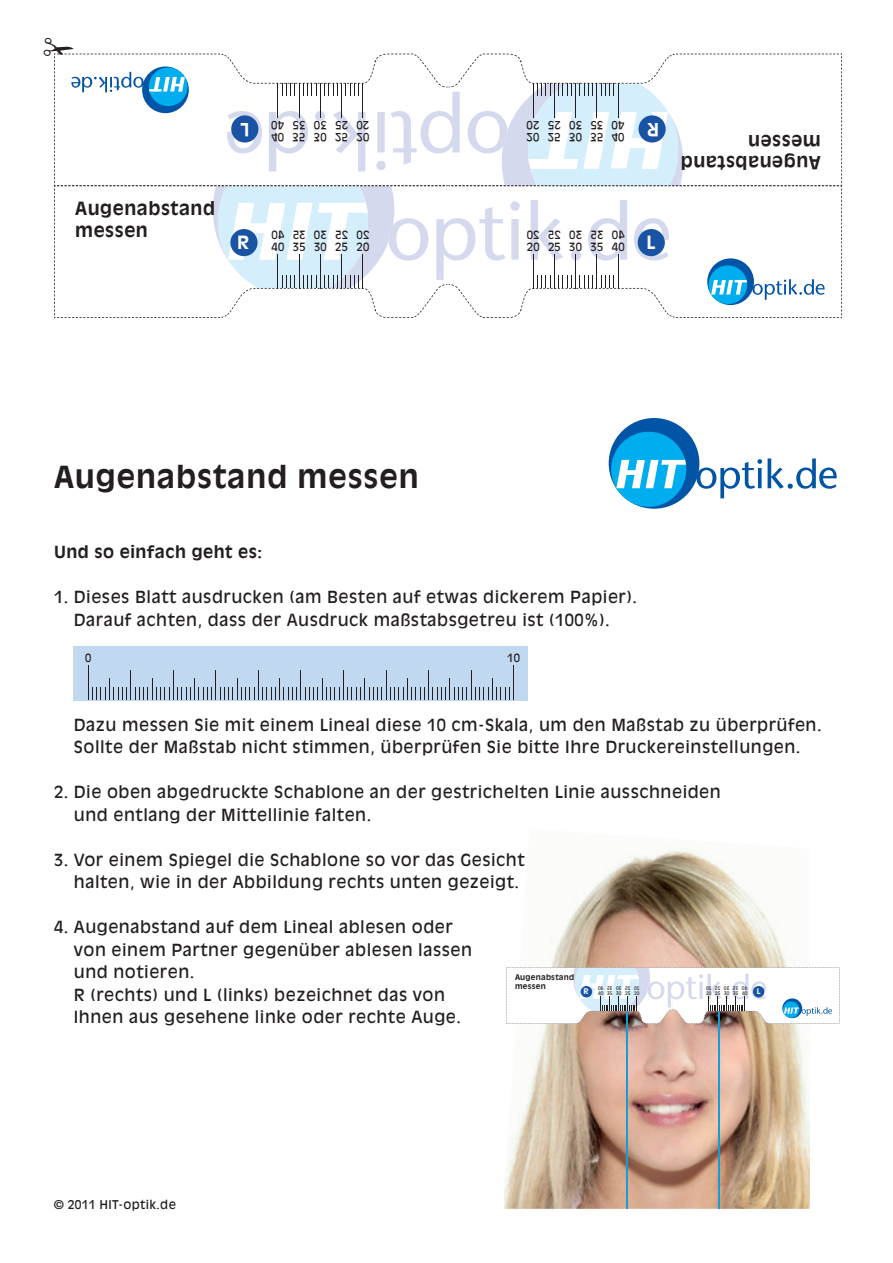
<style>
.page{position:relative;width:893px;height:1263px;background:#fff}
.page>*{position:absolute;margin:0;border:0;box-sizing:border-box;transform-origin:0 0}
.t1{font:700 30px "Antique Olive";letter-spacing:.03em;color:#231f20}
.t2{font:700 18px/21.6px "Antique Olive";letter-spacing:.03em;color:#231f20}
.t3{font:700 18px "Antique Olive";color:#fff}
.t4{font:16.5px/22.5px "Antique Olive";letter-spacing:.03em;color:#231f20}
.t5{font:700 16.5px "Antique Olive";letter-spacing:.03em;color:#231f20}
.t6{font:12px "Antique Olive";letter-spacing:.03em;color:#231f20}
.t7{font:11.25px "Antique Olive";letter-spacing:.03em;color:#231f20}
.t8{font:700 7.65px/9.1px "Antique Olive";letter-spacing:.03em;color:#231f20}
.t9{font:700 7.65px "Antique Olive";color:#fff}
.t10{font:4.8px "Antique Olive";letter-spacing:.03em;color:#231f20}
</style>
<div class="page">
<div style="left:608px;top:418px;width:91px;height:91px;background:#0154a6;border-radius:50%"></div>
<div style="left:611px;top:432px;width:75px;height:75px;background:#00aeef;border-radius:50%"></div>
<svg style="left:616px;top:460px;width:70px;height:28px"></svg>
<svg style="left:696px;top:458px;width:141px;height:40px"></svg>
<img style="left:504px;top:848px;width:305px;height:361px">
<hr style="left:626px;top:1010px;width:1px;height:199px;background:#199bd8">
<hr style="left:718px;top:1010px;width:1px;height:199px;background:#199bd8">
<div style="left:74px;top:646px;width:454px;height:54px;background:#c0d9f1"></div>
<hr style="left:88px;top:666px;width:1px;height:34px;background:#231f20">
<hr style="left:513px;top:666px;width:1px;height:34px;background:#231f20">
<hr style="left:130px;top:670px;width:1px;height:30px;background:#231f20">
<svg style="left:92px;top:679px;width:35px;height:21px"></svg>
<hr style="left:173px;top:670px;width:1px;height:30px;background:#231f20">
<svg style="left:135px;top:679px;width:35px;height:21px"></svg>
<hr style="left:216px;top:670px;width:1px;height:30px;background:#231f20">
<svg style="left:177px;top:679px;width:35px;height:21px"></svg>
<hr style="left:258px;top:670px;width:1px;height:30px;background:#231f20">
<svg style="left:220px;top:679px;width:35px;height:21px"></svg>
<hr style="left:301px;top:670px;width:1px;height:30px;background:#231f20">
<svg style="left:262px;top:679px;width:35px;height:21px"></svg>
<hr style="left:343px;top:670px;width:1px;height:30px;background:#231f20">
<svg style="left:305px;top:679px;width:35px;height:21px"></svg>
<hr style="left:386px;top:670px;width:1px;height:30px;background:#231f20">
<svg style="left:347px;top:679px;width:35px;height:21px"></svg>
<hr style="left:428px;top:670px;width:1px;height:30px;background:#231f20">
<svg style="left:390px;top:679px;width:35px;height:21px"></svg>
<hr style="left:471px;top:670px;width:1px;height:30px;background:#231f20">
<svg style="left:432px;top:679px;width:35px;height:21px"></svg>
<svg style="left:475px;top:679px;width:35px;height:21px"></svg>
<svg style="left:54px;top:53px;width:788px;height:265px"></svg>
<svg style="left:506px;top:968px;width:334px;height:56px"></svg>
<p class="t2" style="left:75px;top:199px;width:141px">Augenabstand messen</p>
<p class="t3" style="left:249px;top:136px;width:10px;rotate:-180deg">L</p>
<p class="t7" style="left:539px;top:130px;width:14px;rotate:-180deg">20</p>
<p class="t7" style="left:560px;top:130px;width:14px;rotate:-180deg">25</p>
<p class="t7" style="left:582px;top:130px;width:14px;rotate:-180deg">30</p>
<p class="t7" style="left:603px;top:130px;width:14px;rotate:-180deg">35</p>
<p class="t7" style="left:624px;top:130px;width:14px;rotate:-180deg">40</p>
<p class="t7" style="left:284px;top:130px;width:14px;rotate:-180deg">40</p>
<p class="t7" style="left:305px;top:130px;width:14px;rotate:-180deg">35</p>
<p class="t7" style="left:327px;top:130px;width:14px;rotate:-180deg">30</p>
<p class="t7" style="left:348px;top:130px;width:14px;rotate:-180deg">25</p>
<p class="t7" style="left:369px;top:130px;width:14px;rotate:-180deg">20</p>
<p class="t3" style="left:659px;top:136px;width:14px;rotate:-180deg">R</p>
<p class="t2" style="left:820px;top:173px;width:141px;rotate:-180deg">Augenabstand messen</p>
<p class="t3" style="left:237px;top:235px;width:14px">R</p>
<p class="t7" style="left:356px;top:242px;width:14px">20</p>
<p class="t3" style="left:646px;top:235px;width:10px">L</p>
<p class="t7" style="left:271px;top:242px;width:14px">40</p>
<p class="t7" style="left:612px;top:242px;width:14px">40</p>
<p class="t7" style="left:314px;top:242px;width:14px">30</p>
<p class="t7" style="left:335px;top:242px;width:14px">25</p>
<p class="t7" style="left:526px;top:242px;width:14px">20</p>
<p class="t7" style="left:548px;top:242px;width:14px">25</p>
<p class="t7" style="left:569px;top:242px;width:14px">30</p>
<p class="t7" style="left:293px;top:242px;width:14px">35</p>
<p class="t7" style="left:590px;top:242px;width:14px">35</p>
<h1 class="t1" style="left:54px;top:465px;width:366px">Augenabstand messen</h1>
<p class="t5" style="left:54px;top:545px;width:210px">Und so einfach geht es:</p>
<p class="t4" style="left:54px;top:587px;width:584px;text-align:center">1. Dieses Blatt ausdrucken (am Besten auf etwas dickerem Papier).<br>Darauf achten, dass der Ausdruck maßstabsgetreu ist (100%).</p>
<p class="t7" style="left:85px;top:653px;width:8px">0</p>
<p class="t7" style="left:507px;top:653px;width:14px">10</p>
<p class="t4" style="left:74px;top:714px;width:749px">Dazu messen Sie mit einem Lineal diese 10 cm-Skala, um den Maßstab zu überprüfen.<br>Sollte der Maßstab nicht stimmen, überprüfen Sie bitte Ihre Druckereinstellungen.</p>
<p class="t4" style="left:74px;top:782px;width:648px;text-indent:-20px">2. Die oben abgedruckte Schablone an der gestrichelten Linie ausschneiden und entlang der Mittellinie falten.</p>
<p class="t4" style="left:74px;top:849px;width:452px;text-indent:-20px">3. Vor einem Spiegel die Schablone so vor das Gesicht halten, wie in der Abbildung rechts unten gezeigt.</p>
<p class="t4" style="left:74px;top:917px;width:400px;text-indent:-20px">4. Augenabstand auf dem Lineal ablesen oder von einem Partner gegenüber ablesen lassen und notieren.<br>R (rechts) und L (links) bezeichnet das von Ihnen aus gesehene linke oder rechte Auge.</p>
<p class="t8" style="left:515px;top:973px;width:61px">Augenabstand messen</p>
<p class="t9" style="left:583px;top:989px;width:7px">R</p>
<p class="t10" style="left:634px;top:991px;width:7px">20</p>
<p class="t9" style="left:756px;top:989px;width:5px">L</p>
<p class="t10" style="left:598px;top:991px;width:7px">40</p>
<p class="t10" style="left:742px;top:991px;width:7px">40</p>
<p class="t10" style="left:733px;top:991px;width:7px">35</p>
<p class="t10" style="left:616px;top:991px;width:7px">30</p>
<p class="t10" style="left:625px;top:991px;width:7px">25</p>
<p class="t10" style="left:706px;top:991px;width:7px">20</p>
<p class="t10" style="left:715px;top:991px;width:7px">25</p>
<p class="t10" style="left:724px;top:991px;width:7px">30</p>
<p class="t10" style="left:607px;top:991px;width:7px">35</p>
<p class="t6" style="left:54px;top:1199px;width:123px">© 2011 HIT-optik.de</p>
</div>
